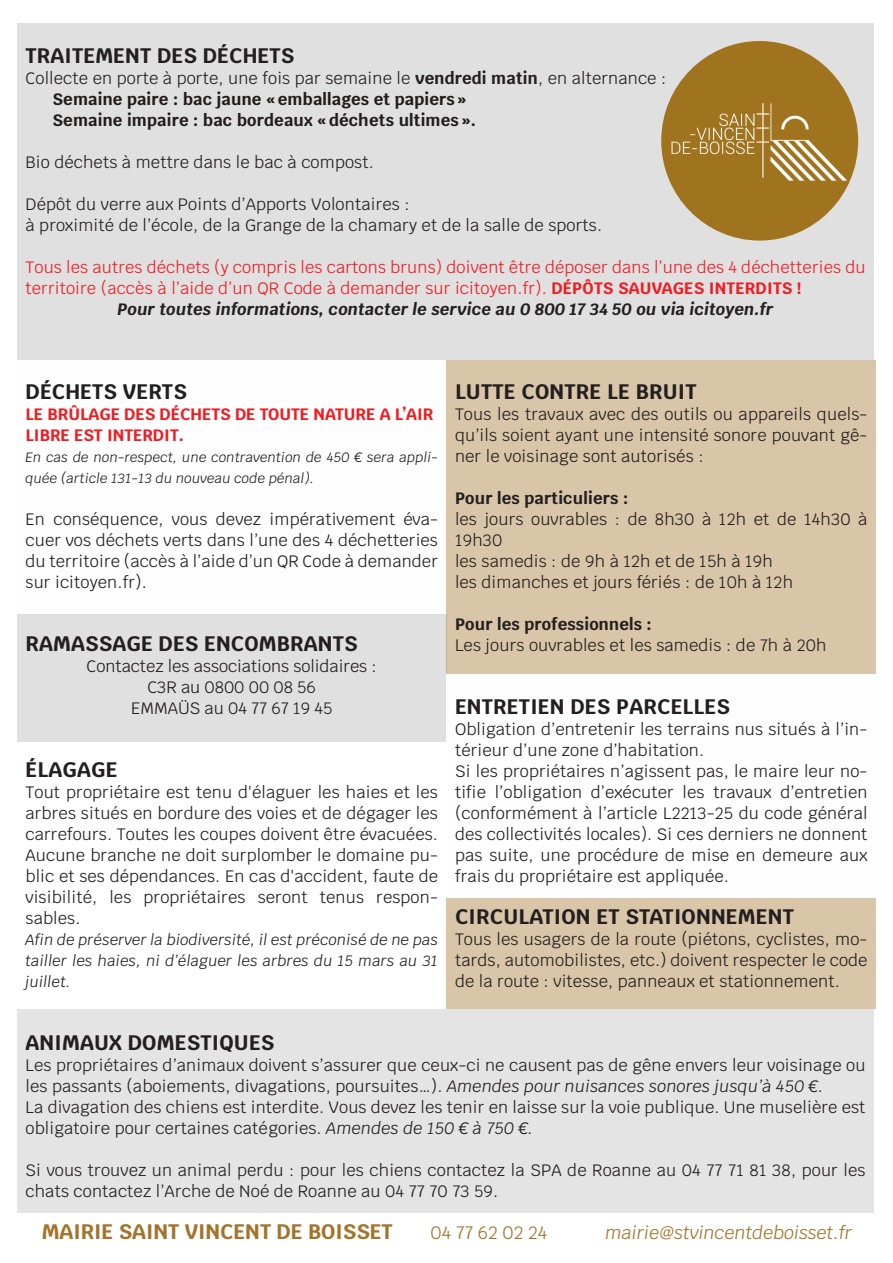
<style>
.page{position:relative;width:893px;height:1263px;background:#fff}
.page>*{position:absolute;margin:0;border:0;box-sizing:border-box;transform-origin:0 0}
.t1{font:700 21px "Krub";letter-spacing:.01em;color:#231f20}
.t2{font:700 21px "Krub";color:#a3742b}
.t3{font:italic 18px "Krub";color:#a3742b}
.t4{font:18px "Krub";color:#a3742b}
.t5{font:16.5px/21px "Krub";letter-spacing:.01em;color:#231f20}
.t6{font:16.5px "Krub";letter-spacing:.01em;color:#ee1d23}
.t7{font:700 16.5px/21px "Krub";letter-spacing:.01em;color:#221d1c}
.t8{font:italic 700 16.5px "Krub";letter-spacing:.01em;color:#231f20}
.t9{font:700 16.5px/21px "Krub";color:#ee1d23}
.t10{font:700 16.5px "Krub";letter-spacing:.01em;color:#231f20}
.t11{font:italic 15px/21px "Krub";letter-spacing:.01em;color:#231f20;text-align:justify}
.t12{font:italic 13.5px/21px "Krub";letter-spacing:.01em;color:#231f20}
.s1{font-weight:400;color:#231f20}
.s2{color:#231f20}
.s3{font-weight:700}
.s4{font-style:italic}
</style>
<div class="page">
<div style="left:17px;top:23px;width:857px;height:337px;background:#e0e0e1"></div>
<div style="left:17px;top:613px;width:429px;height:128px;background:#e0e0e1"></div>
<div style="left:17px;top:1009px;width:857px;height:203px;background:#e4e4e5"></div>
<div style="left:446px;top:360px;width:430px;height:317px;background:#d9c5a7"></div>
<div style="left:446px;top:674px;width:430px;height:224px;background:#fefefe"></div>
<div style="left:446px;top:898px;width:430px;height:111px;background:#d9c5a7"></div>
<img style="left:661px;top:41px;width:197px;height:200px;border-radius:50%">
<p class="t1" style="left:26px;top:42px;width:270px">TRAITEMENT DES DÉCHETS</p>
<p class="t7" style="left:53px;top:68px;width:615px;text-indent:-27px"><span class="s1">Collecte en porte à porte, une fois par semaine le</span> <span class="s2">vendredi matin</span><span class="s1">, en alternance :<br></span>Semaine paire : bac jaune « emballages et papiers »<br>Semaine impaire : bac bordeaux « déchets ultimes ».</p>
<p class="t5" style="left:26px;top:152px;width:350px">Bio déchets à mettre dans le bac à compost.</p>
<p class="t5" style="left:26px;top:194px;width:578px">Dépôt du verre aux Points d’Apports Volontaires :<br>à proximité de l’école, de la Grange de la chamary et de la salle de sports.</p>
<p class="t6" style="left:26px;top:256px;width:841px">Tous les autres déchets (y compris les cartons bruns) doivent être déposer dans l’une des 4 déchetteries du</p>
<p class="t6" style="left:26px;top:277px;width:777px">territoire (accès à l’aide d’un QR Code à demander sur icitoyen.fr). <span class="s3">DÉPÔTS SAUVAGES INTERDITS !</span></p>
<p class="t8" style="left:118px;top:298px;width:657px">Pour toutes informations, contacter le service au 0 800 17 34 50 ou via icitoyen.fr</p>
<p class="t1" style="left:26px;top:378px;width:163px">DÉCHETS VERTS</p>
<p class="t9" style="left:26px;top:404px;width:409px">LE BRÛLAGE DES DÉCHETS DE TOUTE NATURE A L’AIR<br>LIBRE EST INTERDIT.</p>
<p class="t12" style="left:26px;top:447px;width:414px">En cas de non-respect, une contravention de 450 € sera appli&shy;quée (article 131-13 du nouveau code pénal).</p>
<p class="t5" style="left:26px;top:509px;width:414px;text-align:justify">En conséquence, vous devez impérativement éva&shy;cuer vos déchets verts dans l’une des 4 déchetteries du territoire (accès à l’aide d’un QR Code à demander sur icitoyen.fr).</p>
<p class="t1" style="left:26px;top:630px;width:334px">RAMASSAGE DES ENCOMBRANTS</p>
<p class="t5" style="left:87px;top:656px;width:292px;text-align:center">Contactez les associations solidaires :<br>C3R au 0800 00 08 56<br>EMMAÜS au 04 77 67 19 45</p>
<p class="t1" style="left:26px;top:756px;width:94px">ÉLAGAGE</p>
<p class="t5" style="left:26px;top:782px;width:414px;text-align:justify">Tout propriétaire est tenu d'élaguer les haies et les arbres situés en bordure des voies et de dégager les carrefours. Toutes les coupes doivent être évacuées.<br>Aucune branche ne doit surplomber le domaine pu&shy;blic et ses dépendances. En cas d'accident, faute de visibilité, les propriétaires seront tenus respon&shy;sables.</p>
<p class="t11" style="left:26px;top:929px;width:414px">Afin de préserver la biodiversité, il est préconisé de ne pas tailler les haies, ni d’élaguer les arbres du 15 mars au 31 juillet.</p>
<p class="t1" style="left:455px;top:378px;width:243px">LUTTE CONTRE LE BRUIT</p>
<p class="t5" style="left:455px;top:404px;width:414px;text-align:justify">Tous les travaux avec des outils ou appareils quels&shy;qu’ils soient ayant une intensité sonore pouvant gê&shy;ner le voisinage sont autorisés :</p>
<p class="t10" style="left:455px;top:487px;width:175px">Pour les particuliers :</p>
<p class="t5" style="left:455px;top:509px;width:414px">les jours ouvrables : de 8h30 à 12h et de 14h30 à<br>19h30<br>les samedis : de 9h à 12h et de 15h à 19h<br>les dimanches et jours fériés : de 10h à 12h</p>
<p class="t10" style="left:455px;top:613px;width:198px">Pour les professionnels :</p>
<p class="t5" style="left:455px;top:635px;width:373px">Les jours ouvrables et les samedis : de 7h à 20h</p>
<p class="t1" style="left:455px;top:693px;width:277px">ENTRETIEN DES PARCELLES</p>
<p class="t5" style="left:455px;top:719px;width:414px">Obligation d’entretenir les terrains nus situés à l’in&shy;térieur d’une zone d’habitation.<br>Si les propriétaires n’agissent pas, le maire leur no&shy;tifie l’obligation d’exécuter les travaux d’entretien (conformément à l’article L2213-25 du code général des collectivités locales). Si ces derniers ne donnent pas suite, une procédure de mise en demeure aux frais du propriétaire est appliquée.</p>
<p class="t1" style="left:455px;top:903px;width:340px">CIRCULATION ET STATIONNEMENT</p>
<p class="t5" style="left:455px;top:929px;width:414px;text-align:justify">Tous les usagers de la route (piétons, cyclistes, mo&shy;tards, automobilistes, etc.) doivent respecter le code de la route : vitesse, panneaux et stationnement.</p>
<p class="t1" style="left:26px;top:1029px;width:250px">ANIMAUX DOMESTIQUES</p>
<p class="t5" style="left:26px;top:1055px;width:841px">Les propriétaires d’animaux doivent s’assurer que ceux-ci ne causent pas de gêne envers leur voisinage ou les passants (aboiements, divagations, poursuites…). <span class="s4">Amendes pour nuisances sonores jusqu’à 450 €.<br></span>La divagation des chiens est interdite. Vous devez les tenir en laisse sur la voie publique. Une muselière est obligatoire pour certaines catégories. <span class="s4">Amendes de 150 € à 750 €.</span></p>
<p class="t5" style="left:26px;top:1160px;width:841px">Si vous trouvez un animal perdu : pour les chiens contactez la SPA de Roanne au 04 77 71 81 38, pour les chats contactez l’Arche de Noé de Roanne au 04 77 70 73 59.</p>
<p class="t2" style="left:42px;top:1218px;width:353px">MAIRIE SAINT VINCENT DE BOISSET</p>
<p class="t4" style="left:431px;top:1221px;width:118px">04 77 62 02 24</p>
<p class="t3" style="left:605px;top:1221px;width:249px">mairie@stvincentdeboisset.fr</p>
</div>
